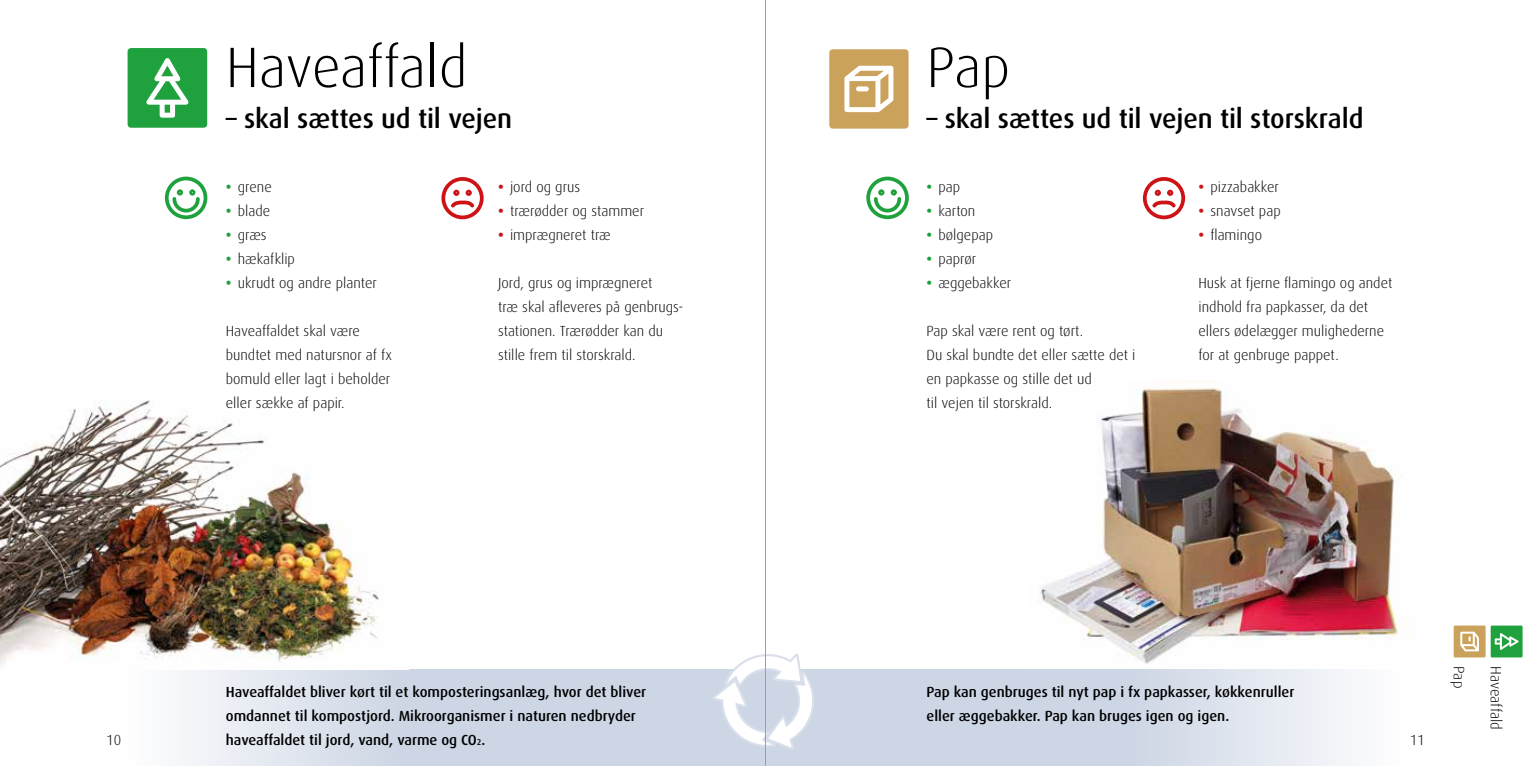
<style>
.page{position:relative;width:1531px;height:766px;background:#fff}
.page>*{position:absolute;margin:0;border:0;box-sizing:border-box;transform-origin:0 0}
.t1{font:300 57px "Dax";letter-spacing:-.005em;color:#000}
.t2{font:500 27px "Dax";letter-spacing:-.005em;color:#000}
.t3{font:300 15px "Dax";letter-spacing:-.005em;color:#000}
.t4{font:300 14.7px/24px "Dax";color:#000}
.t5{font:500 14.7px/24px "Dax";color:#000}
.s1{font-weight:700;color:#1fa23d}
.s2{font-weight:700;color:#cd1316}
.s3{font-size:8.55px}
</style>
<div class="page">
<svg style="left:182px;top:669px;width:583px;height:96px;background:#d5dce9"></svg>
<svg style="left:766px;top:669px;width:584px;height:96px;background:#d4dce9"></svg>
<svg style="left:866px;top:176px;width:43px;height:44px"></svg>
<svg style="left:164px;top:176px;width:44px;height:44px"></svg>
<svg style="left:441px;top:177px;width:43px;height:43px"></svg>
<svg style="left:1142px;top:177px;width:44px;height:43px"></svg>
<img style="left:1039px;top:387px;width:371px;height:277px">
<svg style="left:711px;top:653px;width:102px;height:109px"></svg>
<img style="left:0;top:400px;width:379px;height:266px">
<div style="left:829px;top:49px;width:79px;height:79px;background:#caa25b;border-radius:4px"></div>
<svg style="left:844px;top:66px;width:49px;height:46px"></svg>
<div style="left:128px;top:48px;width:79px;height:80px;background:#1fa23d;border-radius:4px"></div>
<svg style="left:146px;top:58px;width:42px;height:60px"></svg>
<div style="left:1490px;top:625px;width:32px;height:32px;background:#1fa23d"></div>
<svg style="left:1494px;top:633px;width:24px;height:16px"></svg>
<div style="left:1453px;top:625px;width:32px;height:32px;background:#caa25b"></div>
<svg style="left:1460px;top:631px;width:19px;height:20px"></svg>
<hr style="left:765px;top:0;width:1px;height:765px;background:#9c9d9d">
<h1 class="t1" style="left:226px;top:36px;width:243px">Haveaffald</h1>
<h2 class="t2" style="left:226px;top:103px;width:288px">– skal sættes ud til vejen</h2>
<p class="t4" style="left:226px;top:175px;width:47px"><span class="s1">•</span> grene</p>
<p class="t4" style="left:226px;top:199px;width:46px"><span class="s1">•</span> blade</p>
<p class="t4" style="left:226px;top:223px;width:42px"><span class="s1">•</span> græs</p>
<p class="t4" style="left:226px;top:247px;width:71px"><span class="s1">•</span> hækafklip</p>
<p class="t4" style="left:226px;top:271px;width:153px"><span class="s1">•</span> ukrudt og andre planter</p>
<p class="t4" style="left:226px;top:319px;width:168px">Haveaffaldet skal være bundtet med natursnor af fx bomuld eller lagt i beholder eller sække af papir.</p>
<p class="t4" style="left:498px;top:175px;width:84px"><span class="s2">•</span> jord og grus</p>
<p class="t4" style="left:498px;top:199px;width:148px"><span class="s2">•</span> trærødder og stammer</p>
<p class="t4" style="left:498px;top:223px;width:114px"><span class="s2">•</span> imprægneret træ</p>
<p class="t4" style="left:498px;top:271px;width:187px">Jord, grus og imprægneret<br>træ skal afleveres på genbrugs&shy;stationen. Trærødder kan du stille frem til storskrald.</p>
<h1 class="t1" style="left:926px;top:36px;width:85px">Pap</h1>
<h2 class="t2" style="left:926px;top:103px;width:438px">– skal sættes ud til vejen til storskrald</h2>
<p class="t4" style="left:926px;top:175px;width:35px"><span class="s1">•</span> pap</p>
<p class="t4" style="left:926px;top:199px;width:50px"><span class="s1">•</span> karton</p>
<p class="t4" style="left:926px;top:223px;width:68px"><span class="s1">•</span> bølgepap</p>
<p class="t4" style="left:926px;top:247px;width:51px"><span class="s1">•</span> paprør</p>
<p class="t4" style="left:926px;top:271px;width:86px"><span class="s1">•</span> æggebakker</p>
<p class="t4" style="left:926px;top:319px;width:210px">Pap skal være rent og tørt.<br>Du skal bundte det eller sætte det i en papkasse og stille det ud<br>til vejen til storskrald.</p>
<p class="t4" style="left:1198px;top:175px;width:82px"><span class="s2">•</span> pizzabakker</p>
<p class="t4" style="left:1198px;top:199px;width:84px"><span class="s2">•</span> snavset pap</p>
<p class="t4" style="left:1198px;top:223px;width:65px"><span class="s2">•</span> flamingo</p>
<p class="t4" style="left:1198px;top:271px;width:195px">Husk at fjerne flamingo og andet indhold fra papkasser, da det ellers ødelægger mulighederne for at genbruge pappet.</p>
<p class="t5" style="left:226px;top:679px;width:422px">Haveaffaldet bliver kørt til et komposteringsanlæg, hvor det bliver omdannet til kompostjord. Mikroorganismer i naturen nedbryder haveaffaldet til jord, vand, varme og CO<span class="s3">2</span>.</p>
<p class="t5" style="left:926px;top:679px;width:369px">Pap kan genbruges til nyt pap i fx papkasser, køkkenruller eller æggebakker. Pap kan bruges igen og igen.</p>
<p class="t4" style="left:106px;top:727px;width:16px">10</p>
<p class="t4" style="left:1409px;top:727px;width:16px">11</p>
<p class="t3" style="left:1467px;top:666px;width:24px;rotate:90deg">Pap</p>
<p class="t3" style="left:1504px;top:666px;width:65px;rotate:90deg">Haveaffald</p>
</div>
